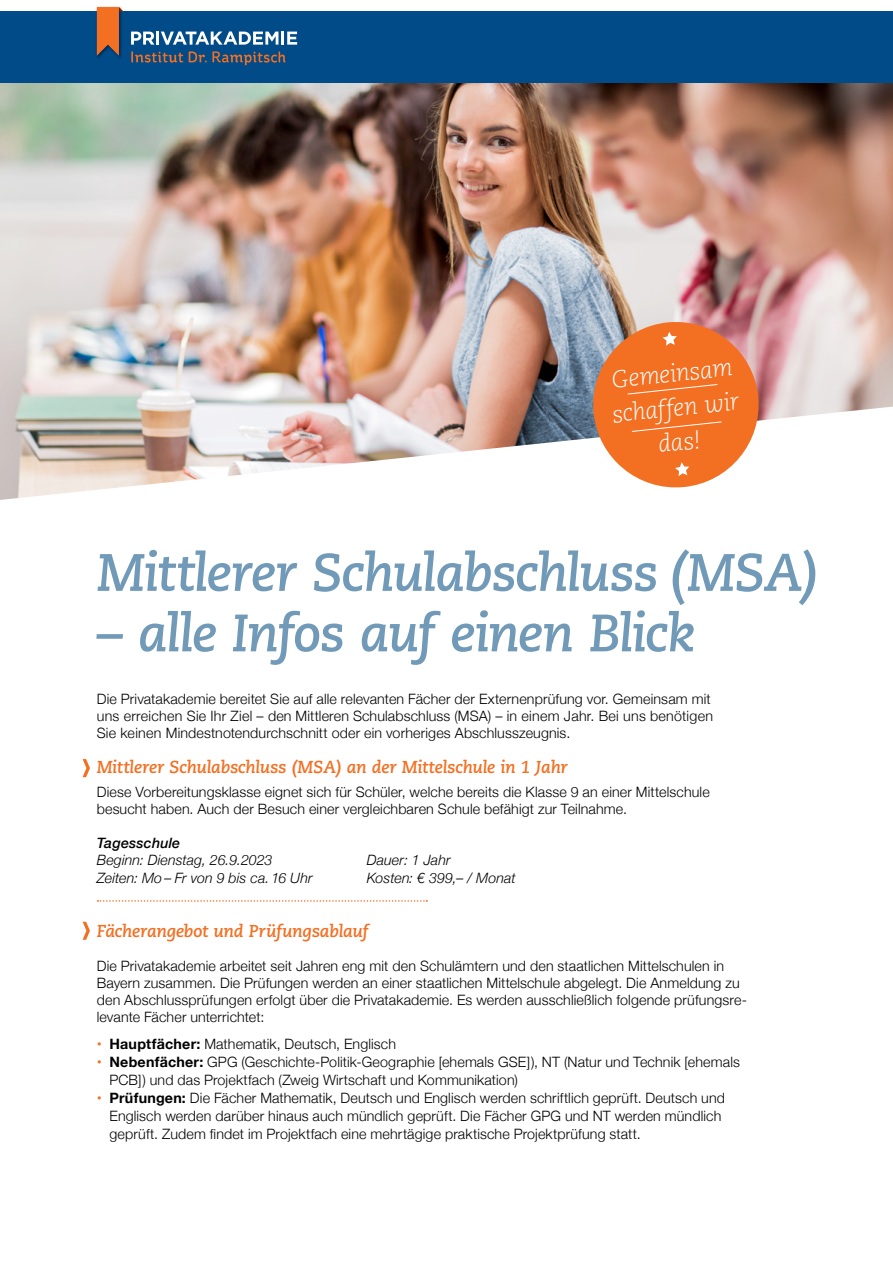
<style>
.page{position:relative;width:893px;height:1263px;background:#fff}
.page>*{position:absolute;margin:0;border:0;box-sizing:border-box;transform-origin:0 0}
.t1{font:italic 700 52.5px "Caecilia LT Std";letter-spacing:-.03em;color:#709ab7}
.t2{font:italic 300 24px/34.5px "Caecilia LT Std";color:#fff;text-align:center}
.t3{font:italic 700 17.25px "Caecilia LT Std";letter-spacing:-.015em;color:#f36f21}
.t4{font:300 14.25px/17.1px "Helvetica Neue";letter-spacing:.01em;color:#000}
.t5{font:italic 300 14.25px "Helvetica Neue";letter-spacing:.005em;color:#000}
.t6{font:italic 500 14.25px "Helvetica Neue";letter-spacing:.01em;color:#000}
.s1{font-weight:400;color:#f36f21}
.s2{font-weight:700}
</style>
<div class="page">
<svg style="left:97px;top:900px;width:330px;height:2px"></svg>
<svg style="left:83px;top:759px;width:7px;height:18px"></svg>
<svg style="left:83px;top:922px;width:7px;height:18px"></svg>
<img style="left:0;top:83px;width:893px;height:417px">
<svg style="left:589px;top:318px;width:174px;height:173px;background:#ea8a55"></svg>
<div style="left:0;top:11px;width:893px;height:72px;background:#004b88"></div>
<svg style="left:131px;top:31px;width:166px;height:14px"></svg>
<img style="left:96px;top:6px;width:25px;height:52px">
<svg style="left:97px;top:7px;width:26px;height:49px"></svg>
<svg style="left:131px;top:51px;width:52px;height:12px"></svg>
<svg style="left:189px;top:51px;width:97px;height:14px"></svg>
<h2 class="t2" style="left:607px;top:363px;width:129px;rotate:-6deg">Gemeinsam schaffen wir das!</h2>
<h1 class="t1" style="left:97px;top:542px;width:724px">Mittlerer Schulabschluss (MSA)</h1>
<h1 class="t1" style="left:97px;top:602px;width:600px">– alle Infos auf einen Blick</h1>
<p class="t4" style="left:97px;top:689px;width:618px">Die Privatakademie bereitet Sie auf alle relevanten Fächer der Externenprüfung vor. Gemeinsam mit uns erreichen Sie Ihr Ziel – den Mittleren Schulabschluss (MSA) – in einem Jahr. Bei uns benötigen<br>Sie keinen Mindestnotendurchschnitt oder ein vorheriges Abschlusszeugnis.</p>
<p class="t3" style="left:97px;top:757px;width:473px">Mittlerer Schulabschluss (MSA) an der Mittelschule in 1 Jahr</p>
<p class="t4" style="left:97px;top:782px;width:614px">Diese Vorbereitungsklasse eignet sich für Schüler, welche bereits die Klasse 9 an einer Mittelschule besucht haben. Auch der Besuch einer vergleichbaren Schule befähigt zur Teilnahme.</p>
<p class="t6" style="left:97px;top:831px;width:85px">Tagesschule</p>
<p class="t5" style="left:97px;top:849px;width:177px">Beginn: Dienstag, 26.9.2023</p>
<p class="t5" style="left:367px;top:849px;width:85px">Dauer: 1 Jahr</p>
<p class="t5" style="left:97px;top:866px;width:217px">Zeiten: Mo – Fr von 9 bis ca. 16 Uhr</p>
<p class="t5" style="left:367px;top:866px;width:150px">Kosten: € 399,– / Monat</p>
<p class="t3" style="left:97px;top:921px;width:273px">Fächerangebot und Prüfungsablauf</p>
<p class="t4" style="left:97px;top:956px;width:652px">Die Privatakademie arbeitet seit Jahren eng mit den Schulämtern und den staatlichen Mittelschulen in Bayern zusammen. Die Prüfungen werden an einer staatlichen Mittelschule abgelegt. Die Anmeldung zu den Abschlussprüfungen erfolgt über die Privatakademie. Es werden ausschließlich folgende prüfungsre&shy;levante Fächer unterrichtet:</p>
<p class="t4" style="left:97px;top:1035px;width:301px"><span class="s1">•</span> <span class="s2">Hauptfächer:</span> Mathematik, Deutsch, Englisch</p>
<p class="t4" style="left:109px;top:1052px;width:632px;line-height:18px;text-indent:-13px"><span class="s1">•</span> <span class="s2">Nebenfächer:</span> GPG (Geschichte-Politik-Geographie [ehemals GSE]), NT (Natur und Technik [ehemals<br>PCB]) und das Projektfach (Zweig Wirtschaft und Kommunikation)</p>
<p class="t4" style="left:109px;top:1088px;width:617px;line-height:18px;text-indent:-13px"><span class="s1">•</span> <span class="s2">Prüfungen:</span> Die Fächer Mathematik, Deutsch und Englisch werden schriftlich geprüft. Deutsch und<br>Englisch werden darüber hinaus auch mündlich geprüft. Die Fächer GPG und NT werden mündlich geprüft. Zudem findet im Projektfach eine mehrtägige praktische Projektprüfung statt.</p>
</div>
